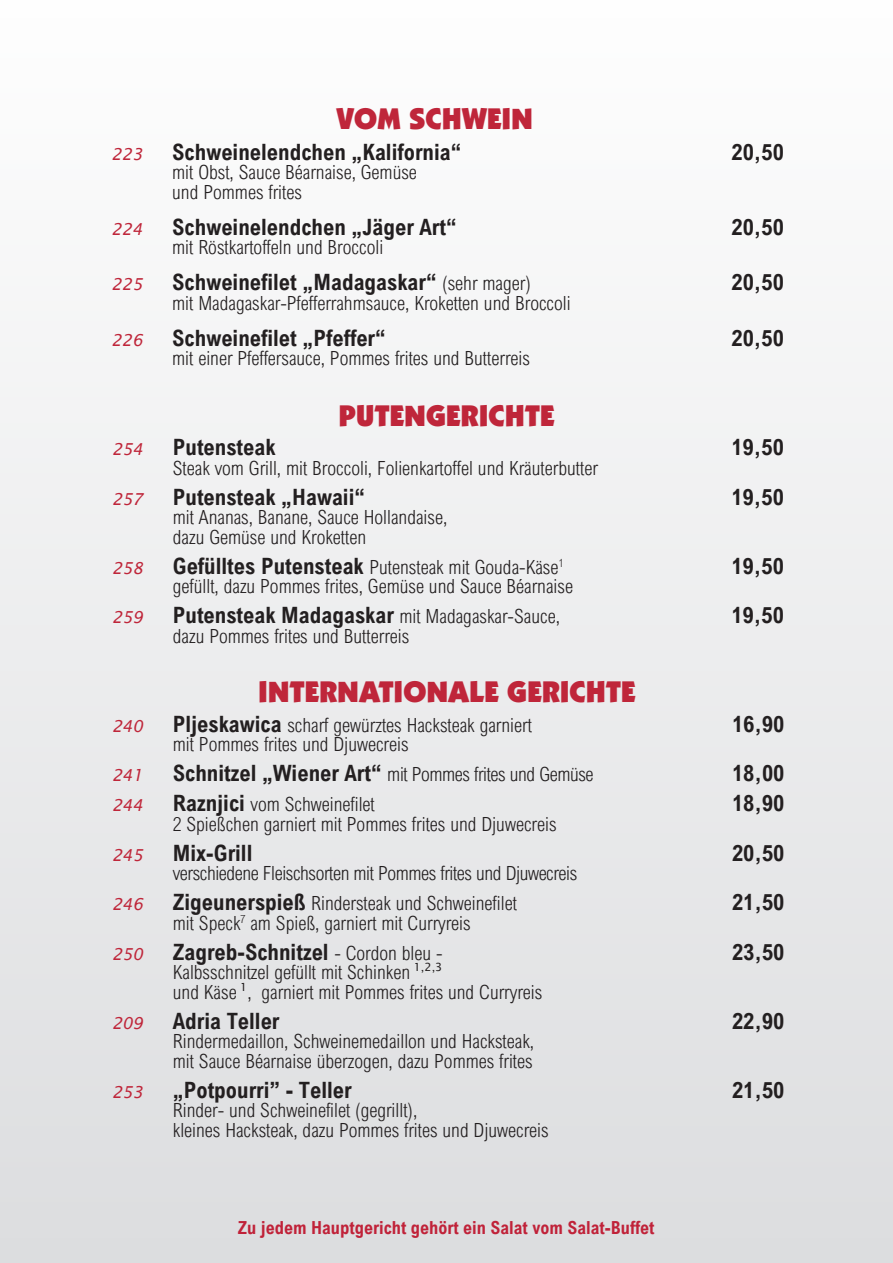
<style>
.page{position:relative;width:893px;height:1263px;background:#fff}
.page>*{position:absolute;margin:0;border:0;box-sizing:border-box;transform-origin:0 0}
.t1{font:900 30px "Kabel IT Cby BT";color:#bf263a}
.t2{font:700 22.5px "Arial Nova Cond";color:#231f20}
.t3{font:300 19.5px/19.5px "Arial Nova Cond";color:#231f20}
.t4{font:300 19.5px "Arial Nova Cond";letter-spacing:-.02em;color:#231f20}
.t5{font:700 18px "Arial Nova Cond";color:#c02239}
.t6{font:italic 16.5px "Lucida Sans";color:#bf263a}
.s1{font-weight:300;font-size:19.5px}
.s2{font-weight:700;font-size:22.5px}
</style>
<div class="page">
<div style="left:0;top:0;width:893px;height:1263px;background:linear-gradient(to bottom,#fefefe,#dcdddf)"></div>
<h1 class="t1" style="left:336px;top:100px;width:198px">VOM SCHWEIN</h1>
<p class="t6" style="left:111px;top:144px;width:33px">223</p>
<p class="t2" style="left:172px;top:137px;width:290px">Schweinelendchen „Kalifornia“</p>
<p class="t2" style="left:731px;top:137px;width:54px">20,50</p>
<p class="t3" style="left:172px;top:162px;width:246px">mit Obst, Sauce Béarnaise, Gemüse und Pommes frites</p>
<p class="t6" style="left:111px;top:219px;width:33px">224</p>
<p class="t2" style="left:172px;top:212px;width:286px">Schweinelendchen „Jäger Art“</p>
<p class="t2" style="left:731px;top:212px;width:54px">20,50</p>
<p class="t3" style="left:172px;top:237px;width:213px">mit Röstkartoffeln und Broccoli</p>
<p class="t6" style="left:111px;top:275px;width:33px">225</p>
<p class="t2" style="left:172px;top:268px;width:360px">Schweinefilet „Madagaskar“ <span class="s1">(sehr mager)</span></p>
<p class="t2" style="left:731px;top:268px;width:54px">20,50</p>
<p class="t3" style="left:172px;top:293px;width:400px">mit Madagaskar-Pfefferrahmsauce, Kroketten und Broccoli</p>
<p class="t6" style="left:111px;top:330px;width:33px">226</p>
<p class="t2" style="left:172px;top:323px;width:215px">Schweinefilet „Pfeffer“</p>
<p class="t2" style="left:731px;top:323px;width:54px">20,50</p>
<p class="t3" style="left:172px;top:348px;width:359px">mit einer Pfeffersauce, Pommes frites und Butterreis</p>
<h1 class="t1" style="left:339px;top:397px;width:217px">PUTENGERICHTE</h1>
<p class="t6" style="left:112px;top:440px;width:33px">254</p>
<p class="t2" style="left:173px;top:433px;width:104px">Putensteak</p>
<p class="t2" style="left:731px;top:433px;width:54px">19,50</p>
<p class="t3" style="left:173px;top:458px;width:427px">Steak vom Grill, mit Broccoli, Folienkartoffel und Kräuterbutter</p>
<p class="t6" style="left:112px;top:489px;width:33px">257</p>
<p class="t2" style="left:173px;top:483px;width:194px">Putensteak „Hawaii“</p>
<p class="t2" style="left:731px;top:483px;width:54px">19,50</p>
<p class="t3" style="left:173px;top:507px;width:276px">mit Ananas, Banane, Sauce Hollandaise, dazu Gemüse und Kroketten</p>
<p class="t6" style="left:112px;top:558px;width:33px">258</p>
<p class="t3" style="left:173px;top:557px;width:392px"><span class="s2">Gefülltes Putensteak</span> Putensteak mit Gouda-Käse<sup>1</sup></p>
<p class="t2" style="left:731px;top:552px;width:54px">19,50</p>
<p class="t3" style="left:173px;top:576px;width:402px">gefüllt, dazu Pommes frites, Gemüse und Sauce Béarnaise</p>
<p class="t6" style="left:112px;top:608px;width:33px">259</p>
<p class="t2" style="left:173px;top:601px;width:389px">Putensteak Madagaskar <span class="s1">mit Madagaskar-Sauce,</span></p>
<p class="t2" style="left:731px;top:601px;width:54px">19,50</p>
<p class="t3" style="left:173px;top:626px;width:238px">dazu Pommes frites und Butterreis</p>
<h1 class="t1" style="left:258px;top:673px;width:379px">INTERNATIONALE GERICHTE</h1>
<p class="t6" style="left:112px;top:716px;width:33px">240</p>
<p class="t3" style="left:173px;top:715px;width:361px"><span class="s2">Pljeskawica</span> scharf gewürztes Hacksteak garniert</p>
<p class="t2" style="left:732px;top:710px;width:54px">16,90</p>
<p class="t3" style="left:173px;top:734px;width:237px">mit Pommes frites und Djuwecreis</p>
<p class="t6" style="left:112px;top:766px;width:33px">241</p>
<p class="t4" style="left:173px;top:762px;width:422px"><span class="s2">Schnitzel „Wiener Art“</span> mit Pommes frites und Gemüse</p>
<p class="t2" style="left:732px;top:759px;width:54px">18,00</p>
<p class="t6" style="left:112px;top:796px;width:33px">244</p>
<p class="t3" style="left:173px;top:794px;width:204px"><span class="s2">Raznjici</span> vom Schweinefilet</p>
<p class="t2" style="left:732px;top:789px;width:54px">18,90</p>
<p class="t3" style="left:173px;top:814px;width:385px">2 Spießchen garniert mit Pommes frites und Djuwecreis</p>
<p class="t6" style="left:112px;top:845px;width:33px">245</p>
<p class="t2" style="left:173px;top:839px;width:81px">Mix-Grill</p>
<p class="t2" style="left:732px;top:839px;width:54px">20,50</p>
<p class="t4" style="left:173px;top:861px;width:406px">verschiedene Fleischsorten mit Pommes frites und Djuwecreis</p>
<p class="t6" style="left:112px;top:895px;width:33px">246</p>
<p class="t3" style="left:173px;top:893px;width:346px"><span class="s2">Zigeunerspieß</span> Rindersteak und Schweinefilet</p>
<p class="t2" style="left:732px;top:888px;width:54px">21,50</p>
<p class="t3" style="left:173px;top:913px;width:299px">mit Speck<sup>7</sup> am Spieß, garniert mit Curryreis</p>
<p class="t6" style="left:112px;top:944px;width:33px">250</p>
<p class="t2" style="left:173px;top:938px;width:271px">Zagreb-Schnitzel <span class="s1">- Cordon bleu -</span></p>
<p class="t2" style="left:732px;top:938px;width:54px">23,50</p>
<p class="t3" style="left:173px;top:962px;width:371px">Kalbsschnitzel gefüllt mit Schinken <sup>1,2,3<br></sup>und Käse <sup>1</sup>, garniert mit Pommes frites und Curryreis</p>
<p class="t6" style="left:112px;top:1013px;width:33px">209</p>
<p class="t2" style="left:173px;top:1007px;width:108px">Adria Teller</p>
<p class="t2" style="left:732px;top:1007px;width:54px">22,90</p>
<p class="t3" style="left:173px;top:1031px;width:363px">Rindermedaillon, Schweinemedaillon und Hacksteak, mit Sauce Béarnaise überzogen, dazu Pommes frites</p>
<p class="t6" style="left:112px;top:1082px;width:33px">253</p>
<p class="t2" style="left:173px;top:1076px;width:180px">„Potpourri” - Teller</p>
<p class="t2" style="left:732px;top:1076px;width:54px">21,50</p>
<p class="t3" style="left:173px;top:1100px;width:377px">Rinder- und Schweinefilet (gegrillt),<br>kleines Hacksteak, dazu Pommes frites und Djuwecreis</p>
<p class="t5" style="left:238px;top:1217px;width:418px">Zu jedem Hauptgericht gehört ein Salat vom Salat-Buffet</p>
</div>
